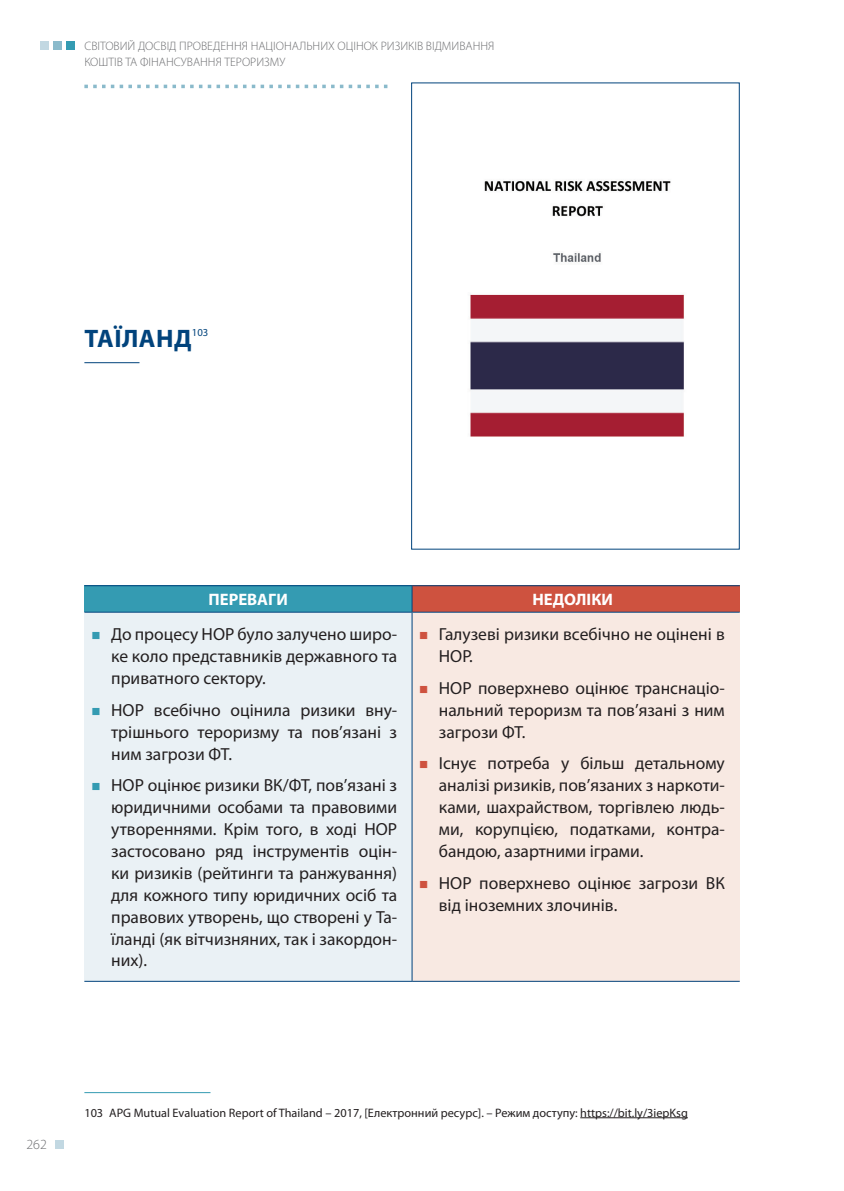
<style>
.page{position:relative;width:844px;height:1191px;background:#fff}
.page>*{position:absolute;margin:0;border:0;box-sizing:border-box;transform-origin:0 0}
.t1{font:700 25.38px "Myriad Pro";letter-spacing:.02em;color:#01437c}
.t2{font:17.5px/21.9px "Myriad Pro";color:#231f20;text-align:justify}
.t3{font:700 16.62px "Myriad Pro";color:#fff}
.t4{font:300 14px "Myriad Pro";color:#6c6d70}
.t5{font:12.25px "Myriad Pro";color:#231f20}
.t6{font:300 12.25px/15.8px "Myriad Pro";color:#6c6d70}
.t7{font:10.67px "Myriad Pro";color:#01437c}
</style>
<div class="page">
<div style="left:66px;top:41px;width:8px;height:9px;background:#349bb2"></div>
<div style="left:53px;top:41px;width:9px;height:9px;background:#8abacb"></div>
<div style="left:41px;top:41px;width:8px;height:9px;background:#c2d8e2"></div>
<svg style="left:84px;top:85px;width:304px;height:3px"></svg>
<div style="left:55px;top:1140px;width:9px;height:8px;background:#c2d8e2"></div>
<div style="left:84px;top:586px;width:328px;height:26px;background:#349bb2"></div>
<div style="left:412px;top:586px;width:327px;height:26px;background:#ce523f"></div>
<div style="left:84px;top:612px;width:328px;height:369px;background:#eaf1f5"></div>
<div style="left:412px;top:612px;width:327px;height:369px;background:#f8e9e2"></div>
<hr style="left:84px;top:585px;width:328px;height:1px;background:#01437c">
<hr style="left:412px;top:585px;width:327px;height:1px;background:#01437c">
<svg style="left:411px;top:586px;width:1px;height:26px"></svg>
<hr style="left:84px;top:612px;width:328px;height:1px;background:#01437c">
<hr style="left:84px;top:981px;width:328px;height:1px;background:#01437c">
<hr style="left:412px;top:612px;width:327px;height:1px;background:#01437c">
<hr style="left:411px;top:612px;width:1px;height:369px;background:#01437c">
<hr style="left:412px;top:981px;width:327px;height:1px;background:#01437c">
<hr style="left:84px;top:1092px;width:126px;height:1px;background:#349bb2">
<hr style="left:580px;top:1117px;width:107px;height:1px;background:#231f20">
<img style="left:470px;top:181px;width:214px;height:256px">
<hr style="left:84px;top:362px;width:55px;height:1px;background:#01437c">
<p class="t6" style="left:84px;top:38px;width:411px">СВІТОВИЙ ДОСВІД ПРОВЕДЕННЯ НАЦІОНАЛЬНИХ ОЦІНОК РИЗИКІВ ВІДМИВАННЯ<br>КОШТІВ ТА ФІНАНСУВАННЯ ТЕРОРИЗМУ</p>
<h1 class="t1" style="left:85px;top:321px;width:108px">ТАЇЛАНД</h1>
<p class="t7" style="left:192px;top:326px;width:18px">103</p>
<p class="t3" style="left:208px;top:589px;width:81px">ПЕРЕВАГИ</p>
<p class="t3" style="left:532px;top:589px;width:82px">НЕДОЛІКИ</p>
<p class="t2" style="left:111px;top:623px;width:287px">До процесу НОР було залучено широ&shy;ке коло представників державного та приватного сектору.</p>
<p class="t2" style="left:111px;top:698px;width:287px">НОР всебічно оцінила ризики вну&shy;трішнього тероризму та пов’язані з ним загрози ФТ.</p>
<p class="t2" style="left:111px;top:774px;width:287px">НОР оцінює ризики ВК/ФТ, пов’язані з юридичними особами та правовими утвореннями. Крім того, в ході НОР застосовано ряд інструментів оцін&shy;ки ризиків (рейтинги та ранжування) для кожного типу юридичних осіб та правових утворень, що створені у Та&shy;їланді (як вітчизняних, так і закордон&shy;них).</p>
<p class="t2" style="left:439px;top:623px;width:287px">Галузеві ризики всебічно не оцінені в<br>НОР.</p>
<p class="t2" style="left:439px;top:677px;width:287px">НОР поверхнево оцінює транснаціо&shy;нальний тероризм та пов’язані з ним загрози ФТ.</p>
<p class="t2" style="left:439px;top:752px;width:287px">Існує потреба у більш детальному аналізі ризиків, пов’язаних з наркоти&shy;ками, шахрайством, торгівлею людь&shy;ми, корупцією, податками, контра&shy;бандою, азартними іграми.</p>
<p class="t2" style="left:439px;top:871px;width:287px">НОР поверхнево оцінює загрози ВК від іноземних злочинів.</p>
<p class="t4" style="left:26px;top:1137px;width:22px">262</p>
<p class="t5" style="left:84px;top:1104px;width:604px">103 APG Mutual Evaluation Report of Thailand – 2017, [Електронний ресурс]. – Режим доступу: https://bit.ly/3iepKsg</p>
</div>
